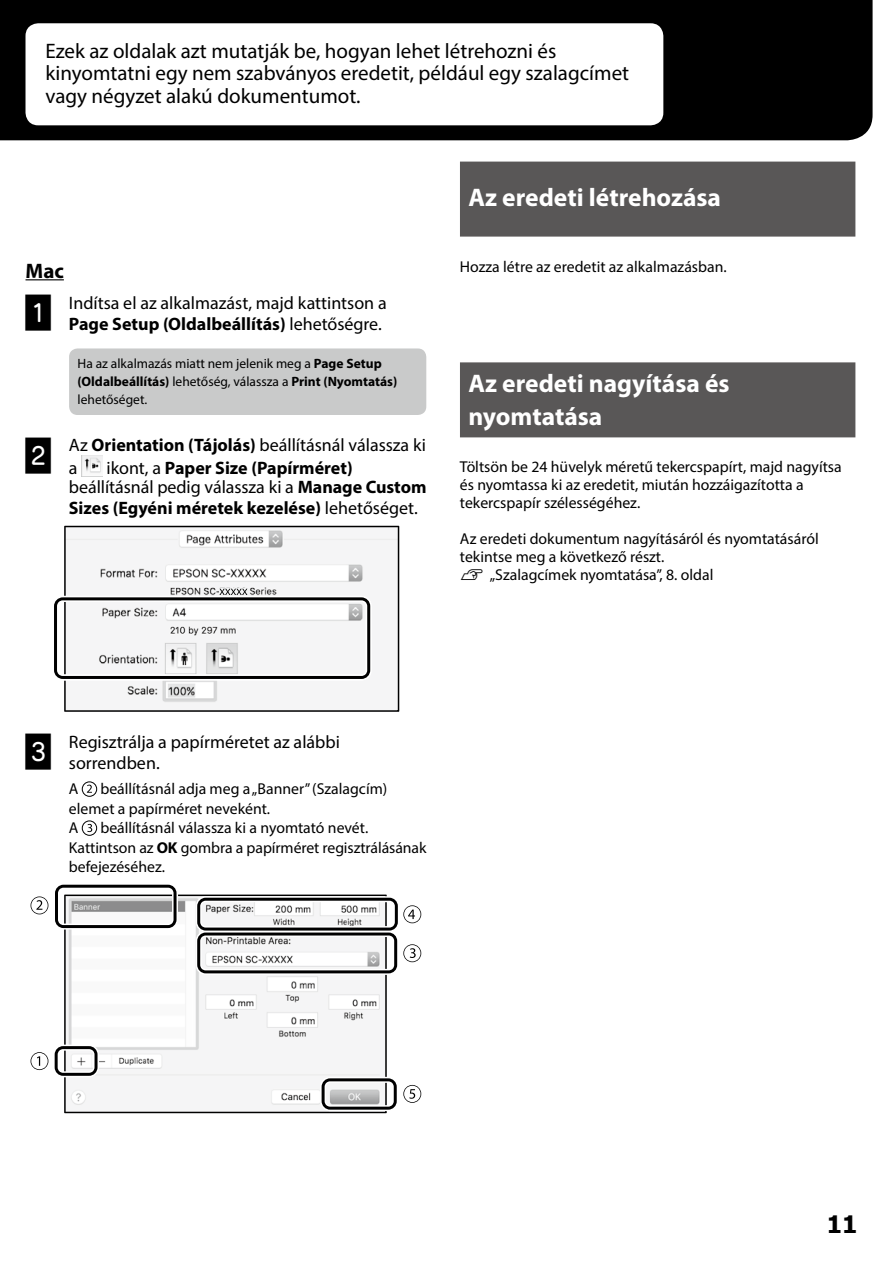
<style>
.page{position:relative;width:893px;height:1263px;background:#fff}
.page>*{position:absolute;margin:0;border:0;box-sizing:border-box;transform-origin:0 0}
.t1{font:36px "JNB3 TP";color:#000}
.t2{font:700 25.5px/33px "Myriad Pro";color:#fff}
.t3{font:700 24px "Tahoma";color:#000}
.t4{font:21px/22.5px "Myriad Pro";color:#000}
.t5{font:700 21px "Myriad Pro";color:#000}
.t6{font:18px/21px "Myriad Pro";color:#000}
.t7{font:700 18px/20.2px "Myriad Pro";color:#000}
.t8{font:15.75px/19.5px "Myriad Pro";color:#000}
.t9{font:13.5px/18px "Myriad Pro";color:#000}
.s1{font-weight:700}
.s2{font-weight:400}
.s3{font-family:"TP Publication Group Icons 4 AAA"}
</style>
<div class="page">
<div style="left:0;top:0;width:873px;height:140px;background:#000"></div>
<div style="left:26px;top:23px;width:637px;height:102px;background:#fff;border-radius:13px"></div>
<hr style="left:26px;top:279px;width:38px;height:1px;background:#000">
<div style="left:69px;top:348px;width:357px;height:67px;background:#c9caca;border-radius:9px"></div>
<img style="left:81px;top:455px;width:22px;height:21px">
<svg style="left:64px;top:526px;width:335px;height:186px;fill:#f5f5f6"></svg>
<svg style="left:54px;top:589px;width:318px;height:91px"></svg>
<div style="left:82px;top:781px;width:15px;height:16px;border:1px solid #000;border-radius:50%"></div>
<svg style="left:87px;top:785px;width:5px;height:8px"></svg>
<div style="left:82px;top:820px;width:15px;height:16px;border:1px solid #000;border-radius:50%"></div>
<svg style="left:87px;top:824px;width:5px;height:8px"></svg>
<svg style="left:64px;top:894px;width:323px;height:219px;fill:#f5f5f6"></svg>
<svg style="left:31px;top:884px;width:147px;height:45px"></svg>
<svg style="left:320px;top:1077px;width:101px;height:34px"></svg>
<svg style="left:196px;top:896px;width:225px;height:79px"></svg>
<svg style="left:31px;top:1044px;width:68px;height:33px"></svg>
<div style="left:460px;top:162px;width:395px;height:75px;background:#595757"></div>
<div style="left:460px;top:362px;width:395px;height:75px;background:#595757"></div>
<h3 class="t4" style="left:45px;top:39px;width:585px">Ezek az oldalak azt mutatják be, hogyan lehet létrehozni és kinyomtatni egy nem szabványos eredetit, például egy szalagcímet vagy négyzet alakú dokumentumot.</h3>
<h3 class="t5" style="left:26px;top:257px;width:40px">Mac</h3>
<h1 class="t1" style="left:26px;top:295px;width:30px">A</h1>
<p class="t6" style="left:69px;top:292px;width:319px">Indítsa el az alkalmazást, majd kattintson a<br><span class="s1">Page Setup (Oldalbeállítás)</span> lehetőségre.</p>
<p class="t9" style="left:78px;top:355px;width:321px">Ha az alkalmazás miatt nem jelenik meg a <span class="s1">Page Setup (Oldalbeállítás)</span> lehetőség, válassza a <span class="s1">Print (Nyomtatás) </span>lehetőséget.</p>
<h1 class="t1" style="left:26px;top:437px;width:30px">B</h1>
<p class="t6" style="left:69px;top:434px;width:359px;line-height:22.5px">Az <span class="s1">Orientation (Tájolás)</span> beállításnál válassza ki a</p>
<p class="t7" style="left:69px;top:457px;width:359px;text-indent:38px"><span class="s2">ikont, a</span> Paper Size (Papírméret) <span class="s2">beállításnál pedig válassza ki a</span> Manage Custom<br>Sizes (Egyéni méretek kezelése) <span class="s2">lehetőséget.</span></p>
<h2 class="t2" style="left:468px;top:181px;width:254px">Az eredeti létrehozása</h2>
<p class="t8" style="left:460px;top:256px;width:268px">Hozza létre az eredetit az alkalmazásban.</p>
<h2 class="t2" style="left:468px;top:366px;width:263px">Az eredeti nagyítása és nyomtatása</h2>
<p class="t8" style="left:460px;top:458px;width:383px;line-height:18px">Töltsön be 24 hüvelyk méretű tekercspapírt, majd nagyítsa és nyomtassa ki az eredetit, miután hozzáigazította a tekercspapír szélességéhez.</p>
<p class="t8" style="left:460px;top:530px;width:360px;line-height:18px">Az eredeti dokumentum nagyításáról és nyomtatásáról tekintse meg a következő részt.<br><span class="s3">U</span> „Szalagcímek nyomtatása”, 8. oldal</p>
<h1 class="t1" style="left:26px;top:734px;width:30px">C</h1>
<p class="t6" style="left:69px;top:731px;width:273px">Regisztrálja a papírméretet az alábbi sorrendben.</p>
<p class="t8" style="left:69px;top:779px;width:11px">A</p>
<p class="t8" style="left:69px;top:779px;width:320px;text-indent:32px">beállításnál adja meg a „Banner” (Szalagcím) elemet a papírméret neveként.<br>A</p>
<p class="t8" style="left:69px;top:818px;width:359px;text-indent:31px">beállításnál válassza ki a nyomtató nevét.<br>Kattintson az <span class="s1">OK</span> gombra a papírméret regisztrálásának befejezéséhez.</p>
<h3 class="t3" style="left:827px;top:1207px;width:32px">11</h3>
</div>
